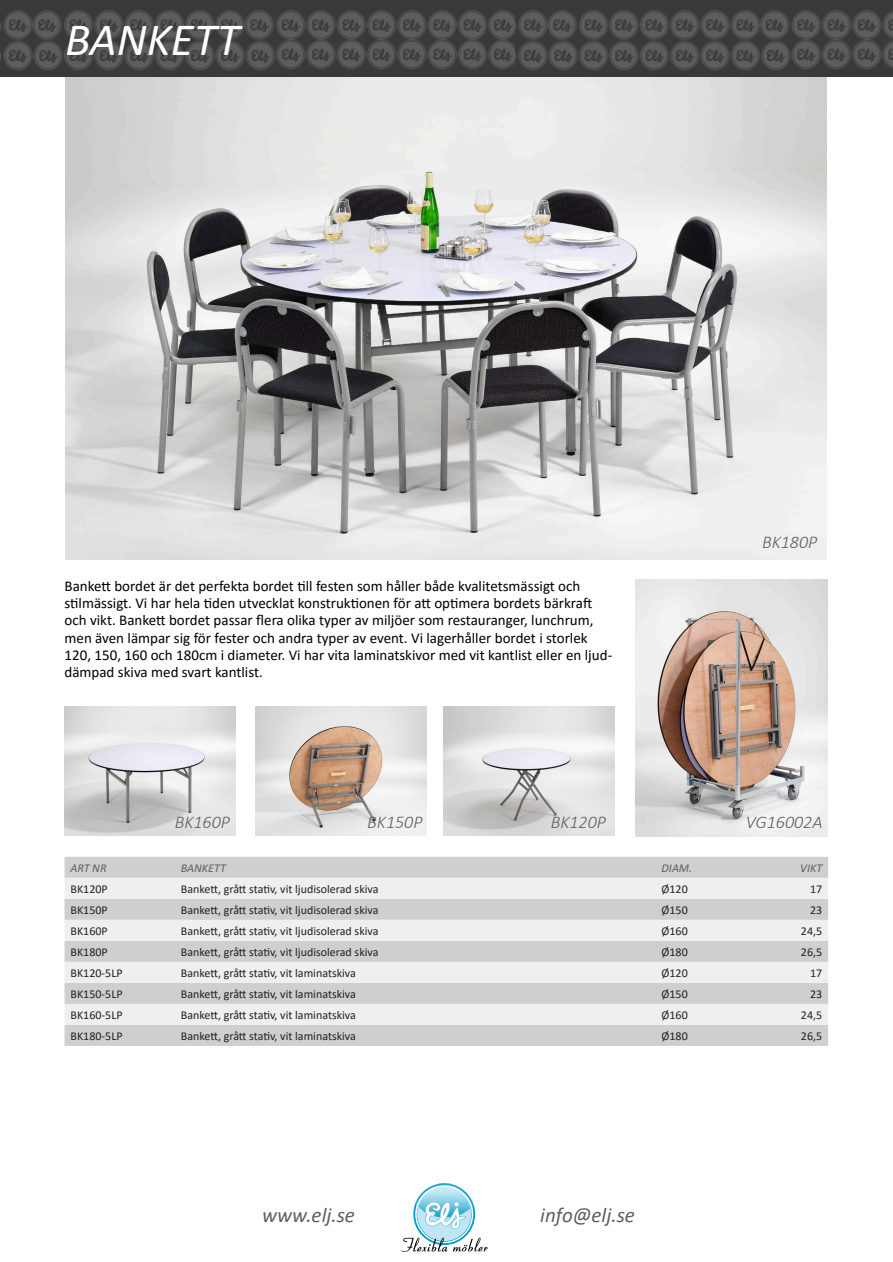
<style>
.page{position:relative;width:893px;height:1262px;background:#fff}
.page>*{position:absolute;margin:0;border:0;box-sizing:border-box;transform-origin:0 0}
.t1{font:italic 46.5px "Calibri";color:#fff}
.Paragraph_Style_2{font:italic 21px "Calibri";color:#5f5f5f}
.Paragraph_Style_6{font:italic 300 18px "Calibri";color:#5f5f5f}
.Paragraph_Style_6-2{font:15px/17.1px "Calibri";color:#000}
.Table_cell{font:12px "Calibri";color:#231f20}
.Table_right_column{font:12px "Calibri";color:#231f20}
.Table_cell-2{font:italic 12px "Calibri";color:#5f5f5f}
.Table_right_column-2{font:italic 12px "Calibri";color:#5f5f5f}
</style>
<div class="page">
<img style="left:65px;top:76px;width:761px;height:483px">
<img style="left:635px;top:580px;width:193px;height:256px">
<img style="left:443px;top:707px;width:171px;height:128px">
<img style="left:256px;top:707px;width:170px;height:128px">
<img style="left:65px;top:707px;width:170px;height:128px">
<div style="left:64px;top:857px;width:764px;height:189px;background:#cfcfcf"></div>
<svg style="left:64px;top:878px;width:764px;height:146px;fill:#efefef"></svg>
<img style="left:0;top:0;width:515px;height:76px">
<img style="left:515px;top:0;width:377px;height:76px">
<svg style="left:415px;top:1183px;width:58px;height:20px"></svg>
<img style="left:401px;top:1203px;width:87px;height:49px">
<p class="t1" style="left:65px;top:8px;width:176px">BANKETT</p>
<p class="Paragraph_Style_6-2" style="left:64px;top:577px;width:549px">Bankett bordet är det perfekta bordet till festen som håller både kvalitetsmässigt och stilmässigt. Vi har hela tiden utvecklat konstruktionen för att optimera bordets bärkraft och vikt. Bankett bordet passar flera olika typer av miljöer som restauranger, lunchrum, men även lämpar sig för fester och andra typer av event. Vi lagerhåller bordet i storlek 120, 150, 160 och 180cm i diameter. Vi har vita laminatskivor med vit kantlist eller en ljud&shy;dämpad skiva med svart kantlist.</p>
<p class="Paragraph_Style_6" style="left:762px;top:530px;width:57px">BK180P</p>
<p class="Paragraph_Style_6" style="left:175px;top:811px;width:57px">BK160P</p>
<p class="Paragraph_Style_6" style="left:367px;top:811px;width:57px">BK150P</p>
<p class="Paragraph_Style_6" style="left:551px;top:811px;width:57px">BK120P</p>
<p class="Paragraph_Style_6" style="left:745px;top:811px;width:78px">VG16002A</p>
<p class="Table_cell-2" style="left:70px;top:859px;width:37px">ART NR</p>
<p class="Table_cell-2" style="left:181px;top:859px;width:47px">BANKETT</p>
<p class="Table_cell-2" style="left:661px;top:859px;width:32px">DIAM.</p>
<p class="Table_right_column-2" style="left:800px;top:859px;width:23px">VIKT</p>
<p class="Table_cell" style="left:70px;top:880px;width:39px">BK120P</p>
<p class="Table_cell" style="left:181px;top:880px;width:199px">Bankett, grått stativ, vit ljudisolerad skiva</p>
<p class="Table_cell" style="left:661px;top:880px;width:28px">Ø120</p>
<p class="Table_right_column" style="left:810px;top:880px;width:14px">17</p>
<p class="Table_cell" style="left:70px;top:901px;width:39px">BK150P</p>
<p class="Table_cell" style="left:181px;top:901px;width:199px">Bankett, grått stativ, vit ljudisolerad skiva</p>
<p class="Table_cell" style="left:661px;top:901px;width:28px">Ø150</p>
<p class="Table_right_column" style="left:810px;top:901px;width:14px">23</p>
<p class="Table_cell" style="left:70px;top:922px;width:39px">BK160P</p>
<p class="Table_cell" style="left:181px;top:922px;width:199px">Bankett, grått stativ, vit ljudisolerad skiva</p>
<p class="Table_cell" style="left:661px;top:922px;width:28px">Ø160</p>
<p class="Table_right_column" style="left:800px;top:922px;width:23px">24,5</p>
<p class="Table_cell" style="left:70px;top:943px;width:39px">BK180P</p>
<p class="Table_cell" style="left:181px;top:943px;width:199px">Bankett, grått stativ, vit ljudisolerad skiva</p>
<p class="Table_cell" style="left:661px;top:943px;width:28px">Ø180</p>
<p class="Table_right_column" style="left:800px;top:943px;width:23px">26,5</p>
<p class="Table_cell" style="left:70px;top:964px;width:54px">BK120-5LP</p>
<p class="Table_cell" style="left:181px;top:964px;width:176px">Bankett, grått stativ, vit laminatskiva</p>
<p class="Table_cell" style="left:661px;top:964px;width:28px">Ø120</p>
<p class="Table_right_column" style="left:810px;top:964px;width:14px">17</p>
<p class="Table_cell" style="left:70px;top:985px;width:54px">BK150-5LP</p>
<p class="Table_cell" style="left:181px;top:985px;width:176px">Bankett, grått stativ, vit laminatskiva</p>
<p class="Table_cell" style="left:661px;top:985px;width:28px">Ø150</p>
<p class="Table_right_column" style="left:810px;top:985px;width:14px">23</p>
<p class="Table_cell" style="left:70px;top:1006px;width:54px">BK160-5LP</p>
<p class="Table_cell" style="left:181px;top:1006px;width:176px">Bankett, grått stativ, vit laminatskiva</p>
<p class="Table_cell" style="left:661px;top:1006px;width:28px">Ø160</p>
<p class="Table_right_column" style="left:800px;top:1006px;width:23px">24,5</p>
<p class="Table_cell" style="left:70px;top:1027px;width:54px">BK180-5LP</p>
<p class="Table_cell" style="left:181px;top:1027px;width:176px">Bankett, grått stativ, vit laminatskiva</p>
<p class="Table_cell" style="left:661px;top:1027px;width:28px">Ø180</p>
<p class="Table_right_column" style="left:800px;top:1027px;width:23px">26,5</p>
<p class="Paragraph_Style_2" style="left:262px;top:1200px;width:94px">www.elj.se</p>
<p class="Paragraph_Style_2" style="left:540px;top:1200px;width:96px">info@elj.se</p>
</div>
